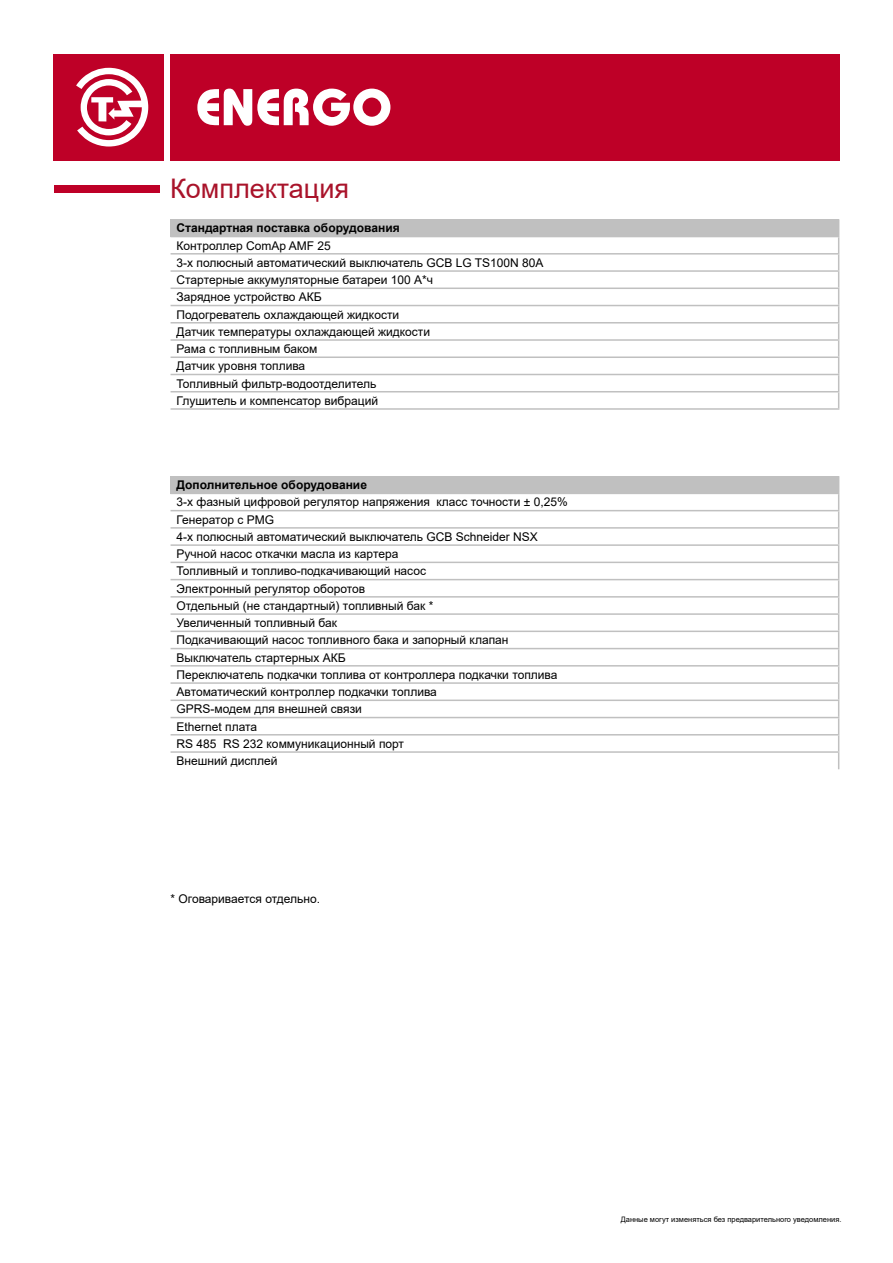
<style>
.page{position:relative;width:893px;height:1263px;background:#fff}
.page>*{position:absolute;margin:0;border:0;box-sizing:border-box;transform-origin:0 0}
.t1{font:27px "Arial";color:#a9132a}
.t2{font:12px/17.2px "Arial";color:#000}
.t3{font:700 12px "Arial";color:#000}
.t4{font:7.5px "Arial";color:#000}
</style>
<div class="page">
<div style="left:54px;top:54px;width:110px;height:106px;background:#be0027"></div>
<svg style="left:76px;top:68px;width:72px;height:79px"></svg>
<div style="left:170px;top:54px;width:669px;height:106px;background:#be0027"></div>
<svg style="left:197px;top:89px;width:193px;height:37px"></svg>
<div style="left:54px;top:186px;width:106px;height:7px;background:#be0027"></div>
<div style="left:171px;top:219px;width:668px;height:18px;background:#c0c0c0"></div>
<hr style="left:171px;top:253px;width:668px;height:2px;background:#c0c0c0">
<hr style="left:171px;top:270px;width:668px;height:2px;background:#c0c0c0">
<hr style="left:171px;top:288px;width:668px;height:1px;background:#c0c0c0">
<hr style="left:171px;top:305px;width:668px;height:1px;background:#c0c0c0">
<hr style="left:171px;top:322px;width:668px;height:1px;background:#c0c0c0">
<hr style="left:171px;top:339px;width:668px;height:2px;background:#c0c0c0">
<hr style="left:171px;top:356px;width:668px;height:2px;background:#c0c0c0">
<hr style="left:171px;top:374px;width:668px;height:1px;background:#c0c0c0">
<hr style="left:171px;top:391px;width:668px;height:1px;background:#c0c0c0">
<svg style="left:838px;top:237px;width:1px;height:171px"></svg>
<hr style="left:171px;top:408px;width:668px;height:2px;background:#c0c0c0">
<div style="left:171px;top:476px;width:668px;height:17px;background:#c0c0c0"></div>
<hr style="left:171px;top:493px;width:668px;height:1px;background:#c0c0c0">
<hr style="left:171px;top:510px;width:668px;height:1px;background:#c0c0c0">
<hr style="left:171px;top:527px;width:668px;height:2px;background:#c0c0c0">
<hr style="left:171px;top:544px;width:668px;height:2px;background:#c0c0c0">
<hr style="left:171px;top:562px;width:668px;height:1px;background:#c0c0c0">
<hr style="left:171px;top:579px;width:668px;height:1px;background:#c0c0c0">
<hr style="left:171px;top:596px;width:668px;height:2px;background:#c0c0c0">
<hr style="left:171px;top:613px;width:668px;height:2px;background:#c0c0c0">
<hr style="left:171px;top:631px;width:668px;height:1px;background:#c0c0c0">
<hr style="left:171px;top:648px;width:668px;height:1px;background:#c0c0c0">
<hr style="left:171px;top:665px;width:668px;height:1px;background:#c0c0c0">
<hr style="left:171px;top:682px;width:668px;height:2px;background:#c0c0c0">
<hr style="left:171px;top:699px;width:668px;height:2px;background:#c0c0c0">
<hr style="left:171px;top:717px;width:668px;height:1px;background:#c0c0c0">
<hr style="left:171px;top:734px;width:668px;height:1px;background:#c0c0c0">
<hr style="left:171px;top:751px;width:668px;height:2px;background:#c0c0c0">
<svg style="left:838px;top:494px;width:1px;height:275px"></svg>
<h1 class="t1" style="left:170px;top:170px;width:181px">Комплектация</h1>
<p class="t3" style="left:177px;top:220px;width:225px">Стандартная поставка оборудования</p>
<p class="t2" style="left:177px;top:237px;width:368px">Контроллер ComAp AMF 25<br>3-х полюсный автоматический выключатель GCB LG TS100N 80A Стартерные аккумуляторные батареи 100 А*ч<br>Зарядное устройство АКБ<br>Подогреватель охлаждающей жидкости<br>Датчик температуры охлаждающей жидкости<br>Рама с топливным баком<br>Датчик уровня топлива<br>Топливный фильтр-водоотделитель<br>Глушитель и компенсатор вибраций</p>
<p class="t3" style="left:177px;top:476px;width:192px">Дополнительное оборудование</p>
<p class="t2" style="left:177px;top:493px;width:393px">3-х фазный цифровой регулятор напряжения класс точности ± 0,25% Генератор с PMG<br>4-х полюсный автоматический выключатель GCB Schneider NSX Ручной насос откачки масла из картера<br>Топливный и топливо-подкачивающий насос<br>Электронный регулятор оборотов<br>Отдельный (не стандартный) топливный бак *<br>Увеличенный топливный бак<br>Подкачивающий насос топливного бака и запорный клапан Выключатель стартерных АКБ<br>Переключатель подкачки топлива от контроллера подкачки топлива Aвтоматический контроллер подкачки топлива<br>GPRS-модем для внешней связи<br>Ethernet плата<br>RS 485 RS 232 коммуникационный порт<br>Внешний дисплей</p>
<p class="t2" style="left:171px;top:890px;width:151px">* Оговаривается отдельно.</p>
<p class="t4" style="left:621px;top:1214px;width:222px">Данные могут изменяться без предварительного уведомления.</p>
</div>
